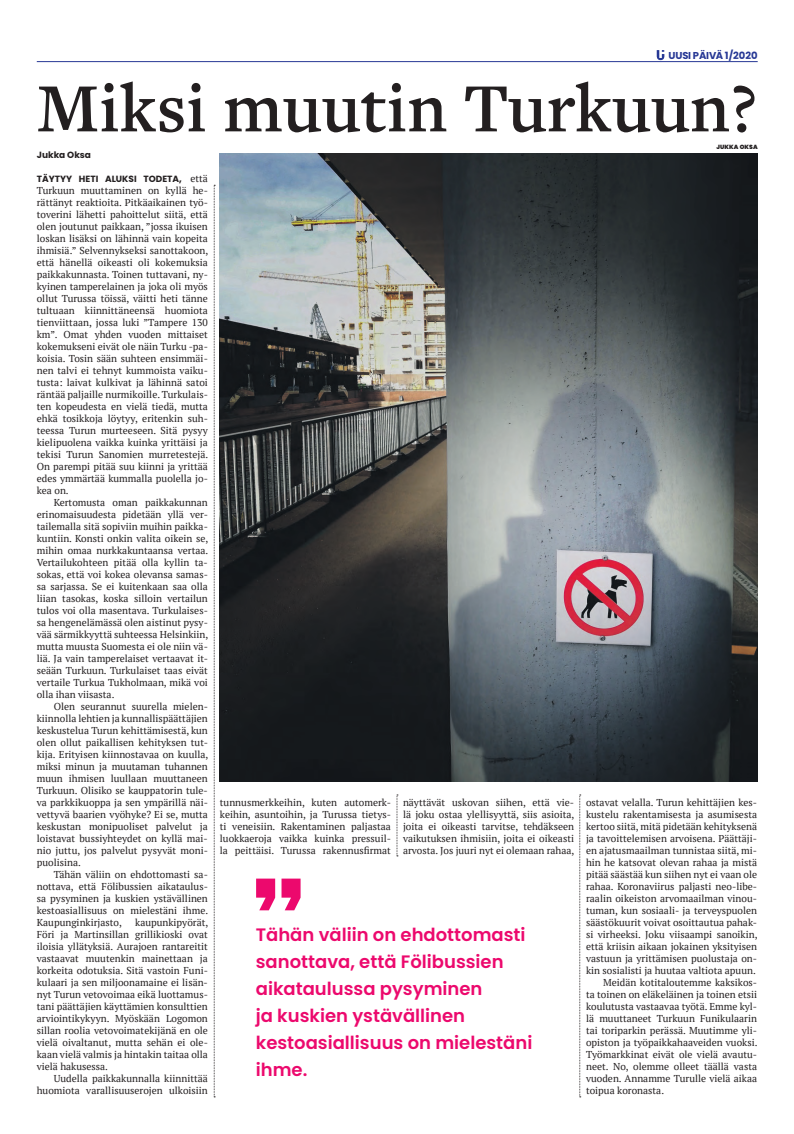
<style>
.page{position:relative;width:794px;height:1134px;background:#fff}
.page>*{position:absolute;margin:0;border:0;box-sizing:border-box;transform-origin:0 0}
.t1{font:600 71.6px "Freight Text Pro";color:#231f20}
.t2{font:600 18px/27px "Poppins";color:#ec096d}
.t3{font:10px/12px "PT Serif";color:#231f20;text-align:justify}
.t4{font:700 10px "Poppins";letter-spacing:-.02em;color:#273895}
.t5{font:700 9px "Poppins";color:#231f20}
.t6{font:900 6px "Poppins";letter-spacing:.02em;color:#231f20}
.s1{font-family:"PT Serif";font-weight:400;font-size:10px}
</style>
<div class="page">
<hr style="left:37px;top:61px;width:720px;height:1px;background:#273895">
<svg style="left:656px;top:50px;width:8px;height:10px"></svg>
<svg style="left:214px;top:185px;width:1px;height:913px"></svg>
<svg style="left:397px;top:795px;width:1px;height:62px"></svg>
<svg style="left:579px;top:795px;width:2px;height:303px"></svg>
<svg style="left:256px;top:878px;width:44px;height:32px"></svg>
<img style="left:220px;top:154px;width:537px;height:628px">
<p class="t4" style="left:668px;top:50px;width:91px">UUSI PÄIVÄ 1/2020</p>
<h1 class="t1" style="left:37px;top:61px;width:722px">Miksi muutin Turkuun?</h1>
<p class="t5" style="left:37px;top:149px;width:56px">Jukka Oksa</p>
<p class="t6" style="left:716px;top:143px;width:43px">JUKKA OKSA</p>
<p class="t5" style="left:37px;top:173px;width:173px">TÄYTYY HETI ALUKSI TODETA, <span class="s1">että</span></p>
<p class="t3" style="left:37px;top:184px;width:173px">Turkuun muuttaminen on kyllä he&shy;rättänyt reaktioita. Pitkäaikainen työ&shy;toverini lähetti pahoittelut siitä, että olen joutunut paikkaan, ”jossa ikuisen loskan lisäksi on lähinnä vain kopeita ihmisiä.” Selvennykseksi sanottakoon, että hänellä oikeasti oli kokemuksia paikkakunnasta. Toinen tuttavani, ny&shy;kyinen tamperelainen ja joka oli myös ollut Turussa töissä, väitti heti tänne tultuaan kiinnittäneensä huomiota tienviittaan, jossa luki ”Tampere 130 km”. Omat yhden vuoden mittaiset kokemukseni eivät ole näin Turku -pa&shy;koisia. Tosin sään suhteen ensimmäi&shy;nen talvi ei tehnyt kummoista vaiku&shy;tusta: laivat kulkivat ja lähinnä satoi räntää paljaille nurmikoille. Turkulais&shy;ten kopeudesta en vielä tiedä, mutta ehkä tosikkoja löytyy, eritenkin suh&shy;teessa Turun murteeseen. Sitä pysyy kielipuolena vaikka kuinka yrittäisi ja tekisi Turun Sanomien murretestejä.<br>On parempi pitää suu kiinni ja yrittää edes ymmärtää kummalla puolella jo&shy;kea on.</p>
<p class="t3" style="left:37px;top:496px;width:173px;text-indent:17px">Kertomusta oman paikkakunnan erinomaisuudesta pidetään yllä ver&shy;tailemalla sitä sopiviin muihin paikka&shy;kuntiin. Konsti onkin valita oikein se, mihin omaa nurkkakuntaansa vertaa.<br>Vertailukohteen pitää olla kyllin ta&shy;sokas, että voi kokea olevansa samas&shy;sa sarjassa. Se ei kuitenkaan saa olla liian tasokas, koska silloin vertailun tulos voi olla masentava. Turkulaises&shy;sa hengenelämässä olen aistinut pysy&shy;vää särmikkyyttä suhteessa Helsinkiin, mutta muusta Suomesta ei ole niin vä&shy;liä. Ja vain tamperelaiset vertaavat it&shy;seään Turkuun. Turkulaiset taas eivät vertaile Turkua Tukholmaan, mikä voi olla ihan viisasta.</p>
<p class="t3" style="left:37px;top:700px;width:173px;text-indent:17px">Olen seurannut suurella mielen&shy;kiinnolla lehtien ja kunnallispäättäjien keskustelua Turun kehittämisestä, kun olen ollut paikallisen kehityksen tut&shy;kija. Erityisen kiinnostavaa on kuulla, miksi minun ja muutaman tuhannen muun ihmisen luullaan muuttaneen Turkuun. Olisiko se kauppatorin tule&shy;va parkkikuoppa ja sen ympärillä näi&shy;vettyvä baarien vyöhyke? Ei se, mutta keskustan monipuoliset palvelut ja loistavat bussiyhteydet on kyllä mai&shy;nio juttu, jos palvelut pysyvät moni&shy;puolisina.</p>
<p class="t3" style="left:37px;top:868px;width:173px;text-indent:17px">Tähän väliin on ehdottomasti sa&shy;nottava, että Fölibussien aikataulus&shy;sa pysyminen ja kuskien ystävällinen kestoasiallisuus on mielestäni ihme.<br>Kaupunginkirjasto,</p>
<p class="t3" style="left:37px;top:916px;width:173px;text-indent:98px">kaupunkipyörät, Föri ja Martinsillan grillikioski ovat iloisia yllätyksiä. Aurajoen rantareitit vastaavat muutenkin mainettaan ja korkeita odotuksia. Sitä vastoin Funi&shy;kulaari ja sen miljoonamaine ei lisän&shy;nyt Turun vetovoimaa eikä luottamus&shy;tani päättäjien käyttämien konsulttien arviointikykyyn. Myöskään Logomon sillan roolia vetovoimatekijänä en ole vielä oivaltanut, mutta sehän ei ole&shy;kaan vielä valmis ja hintakin taitaa olla vielä hakusessa.</p>
<p class="t3" style="left:37px;top:1072px;width:173px;text-align:right">Uudella paikkakunnalla kiinnittää huomiota varallisuuserojen ulkoisiin</p>
<p class="t3" style="left:220px;top:796px;width:173px">tunnusmerkkeihin, kuten automerk&shy;keihin, asuntoihin, ja Turussa tietys&shy;ti veneisiin. Rakentaminen paljastaa luokkaeroja vaikka kuinka pressuil&shy;la peittäisi. Turussa rakennusfirmat</p>
<p class="t3" style="left:403px;top:796px;width:173px">näyttävät uskovan siihen, että vie&shy;lä joku ostaa ylellisyyttä, siis asioita, joita ei oikeasti tarvitse, tehdäkseen vaikutuksen ihmisiin, joita ei oikeasti arvosta. Jos juuri nyt ei olemaan rahaa,</p>
<p class="t3" style="left:586px;top:796px;width:172px">ostavat velalla. Turun kehittäjien kes-</p>
<p class="t3" style="left:586px;top:808px;width:172px">kustelu rakentamisesta ja asumisesta</p>
<p class="t3" style="left:586px;top:820px;width:172px">kertoo siitä, mitä pidetään kehityksenä</p>
<p class="t3" style="left:586px;top:832px;width:172px">ja tavoittelemisen arvoisena. Päättäji-</p>
<p class="t3" style="left:586px;top:844px;width:173px">en ajatusmaailman tunnistaa siitä, mi-</p>
<p class="t3" style="left:586px;top:856px;width:172px">hin he katsovat olevan rahaa ja mistä</p>
<p class="t3" style="left:586px;top:868px;width:172px">pitää säästää kun siihen nyt ei vaan ole</p>
<p class="t3" style="left:586px;top:880px;width:173px">rahaa. Koronaviirus paljasti neo-libe-</p>
<p class="t3" style="left:586px;top:892px;width:172px">raalin oikeiston arvomaailman vinou-</p>
<p class="t3" style="left:586px;top:904px;width:173px">tuman, kun sosiaali- ja terveyspuolen</p>
<p class="t3" style="left:586px;top:916px;width:172px">säästökuurit voivat osoittautua pahak-</p>
<p class="t3" style="left:586px;top:928px;width:173px">si virheeksi. Joku viisaampi sanoikin,</p>
<p class="t3" style="left:586px;top:940px;width:173px">että kriisin aikaan jokainen yksityisen</p>
<p class="t3" style="left:586px;top:952px;width:172px">vastuun ja yrittämisen puolustaja on-</p>
<p class="t3" style="left:586px;top:964px;width:171px">kin sosialisti ja huutaa valtiota apuun.</p>
<p class="t3" style="left:603px;top:976px;width:155px">Meidän kotitaloutemme kaksikos-</p>
<p class="t3" style="left:586px;top:988px;width:172px">ta toinen on eläkeläinen ja toinen etsii</p>
<p class="t3" style="left:586px;top:1000px;width:173px">koulutusta vastaavaa työtä. Emme kyl-</p>
<p class="t3" style="left:586px;top:1012px;width:172px">lä muuttaneet Turkuun Funikulaarin</p>
<p class="t3" style="left:586px;top:1024px;width:172px">tai toriparkin perässä. Muutimme yli-</p>
<p class="t3" style="left:586px;top:1036px;width:173px">opiston ja työpaikkahaaveiden vuoksi.</p>
<p class="t3" style="left:586px;top:1048px;width:173px">Työmarkkinat eivät ole vielä avautu-</p>
<p class="t3" style="left:586px;top:1060px;width:172px">neet. No, olemme olleet täällä vasta</p>
<p class="t3" style="left:586px;top:1072px;width:173px">vuoden. Annamme Turulle vielä aikaa</p>
<p class="t3" style="left:586px;top:1084px;width:80px">toipua koronasta.</p>
<h2 class="t2" style="left:256px;top:921px;width:278px">Tähän väliin on ehdottomasti sanottava, että Fölibussien aikataulussa pysyminen<br>ja kuskien ystävällinen kestoasiallisuus on mielestäni ihme.</h2>
</div>
